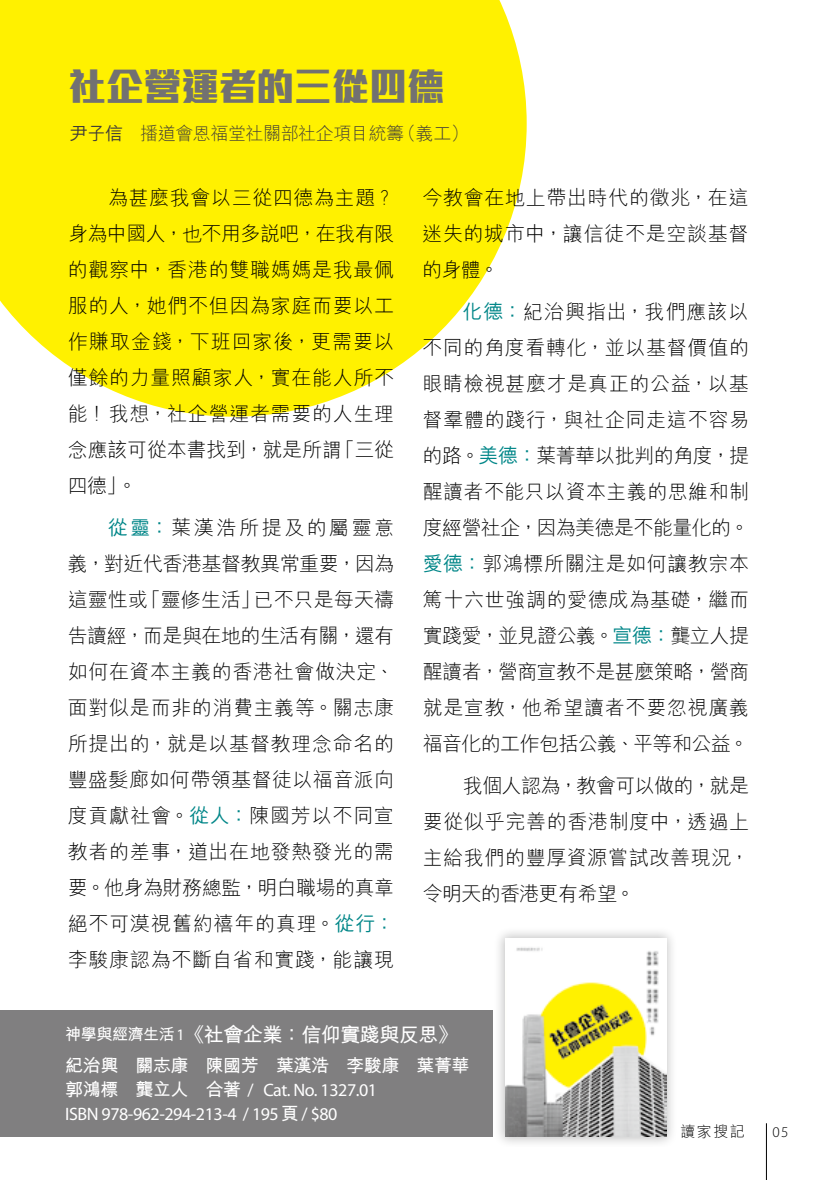
<style>
.page{position:relative;width:817px;height:1180px;background:#fff}
.page>*{position:absolute;margin:0;border:0;box-sizing:border-box;transform-origin:0 0}
.t1{font:800 38px "M Stiff Hei HK";letter-spacing:-.01em;color:#727171}
.t2{font:300 20px/36px "M Hei HK";letter-spacing:.03em;color:#000;text-align:justify}
.t3{font:700 20px "M Hei HK";letter-spacing:-.025em;color:#fff}
.t4{font:18px/24px "Myriad Pro";letter-spacing:-.025em;color:#fff}
.t5{font:300 18px "M Hei HK";letter-spacing:-.025em;color:#3e3a39}
.t6{font:700 18px "M Hei HK";letter-spacing:-.025em;color:#fff}
.t7{font:300 15px "M Hei HK";color:#000}
.t8{font:300 15px "Myriad Pro";color:#000}
.s1{font-weight:500}
.s2{font-weight:500;color:#008688}
.s3{font-size:16px}
.s4{font-family:"Myriad Pro";font-weight:400;font-size:16px}
.s5{font-family:"M Hei HK";font-weight:700}
</style>
<div class="page">
<svg style="left:0;top:0;width:526px;height:416px;background:#fff21f"></svg>
<hr style="left:765px;top:1123px;width:1px;height:56px;background:#000">
<div style="left:0;top:1010px;width:492px;height:126px;background:#807f80"></div>
<div style="left:491px;top:924px;width:185px;height:222px;background:#000;opacity:.25"></div>
<img style="left:505px;top:938px;width:161px;height:198px">
<h1 class="t1" style="left:68px;top:57px;width:378px">社企營運者的三從四德</h1>
<p class="t5" style="left:70px;top:120px;width:400px"><span class="s1">尹子信</span> 播道會恩福堂社關部社企項目統籌（義工）</p>
<p class="t2" style="left:68px;top:179px;width:328px;text-indent:40px">為甚麼我會以三從四德為主題？身為中國人，也不用多說吧，在我有限的觀察中，香港的雙職媽媽是我最佩服的人，她們不但因為家庭而要以工作賺取金錢，下班回家後，更需要以僅餘的力量照顧家人，實在能人所不能！我想，社企營運者需要的人生理念應該可從本書找到，就是所謂「三從四德」。</p>
<p class="t2" style="left:68px;top:509px;width:328px;text-indent:40px"><span class="s2">從靈：</span>葉漢浩所提及的屬靈意義，對近代香港基督教異常重要，因為這靈性或「靈修生活」已不只是每天禱告讀經，而是與在地的生活有關，還有如何在資本主義的香港社會做決定、面對似是而非的消費主義等。關志康所提出的，就是以基督教理念命名的豐盛髮廊如何帶領基督徒以福音派向度貢獻社會。<span class="s2">從人：</span>陳國芳以不同宣教者的差事，道出在地發熱發光的需要。他身為財務總監，明白職場的真章絕不可漠視舊約禧年的真理。<span class="s2">從行：</span>李駿康認為不斷自省和實踐，能讓現</p>
<p class="t2" style="left:422px;top:179px;width:328px">今教會在地上帶出時代的徵兆，在這迷失的城市中，讓信徒不是空談基督的身體。</p>
<p class="t2" style="left:422px;top:293px;width:328px;text-indent:40px"><span class="s2">化德：</span>紀治興指出，我們應該以不同的角度看轉化，並以基督價值的眼睛檢視甚麼才是真正的公益，以基督羣體的踐行，與社企同走這不容易的路。<span class="s2">美德：</span>葉菁華以批判的角度，提醒讀者不能只以資本主義的思維和制度經營社企，因為美德是不能量化的。<span class="s2">愛德：</span>郭鴻標所關注是如何讓教宗本篤十六世強調的愛德成為基礎，繼而實踐愛，並見證公義。<span class="s2">宣德：</span>龔立人提醒讀者，營商宣教不是甚麼策略，營商就是宣教，他希望讀者不要忽視廣義福音化的工作包括公義、平等和公益。</p>
<p class="t2" style="left:422px;top:766px;width:328px;text-indent:40px">我個人認為，教會可以做的，就是要從似乎完善的香港制度中，透過上主給我們的豐厚資源嘗試改善現況，令明天的香港更有希望。</p>
<p class="t3" style="left:65px;top:1020px;width:394px"><span class="s3">神學與經濟生活</span><span class="s4">1</span>《社會企業：信仰實踐與反思》</p>
<p class="t6" style="left:65px;top:1052px;width:406px">紀治興 關志康 陳國芳 葉漢浩 李駿康 葉菁華</p>
<p class="t4" style="left:65px;top:1077px;width:313px"><span class="s5">郭鴻標 龔立人 合著</span> / Cat. No. 1327.01<br>ISBN 978-962-294-213-4 / 195<span class="s5">頁</span> / $80</p>
<p class="t7" style="left:680px;top:1120px;width:66px">讀家搜記</p>
<p class="t8" style="left:772px;top:1122px;width:18px">05</p>
</div>
